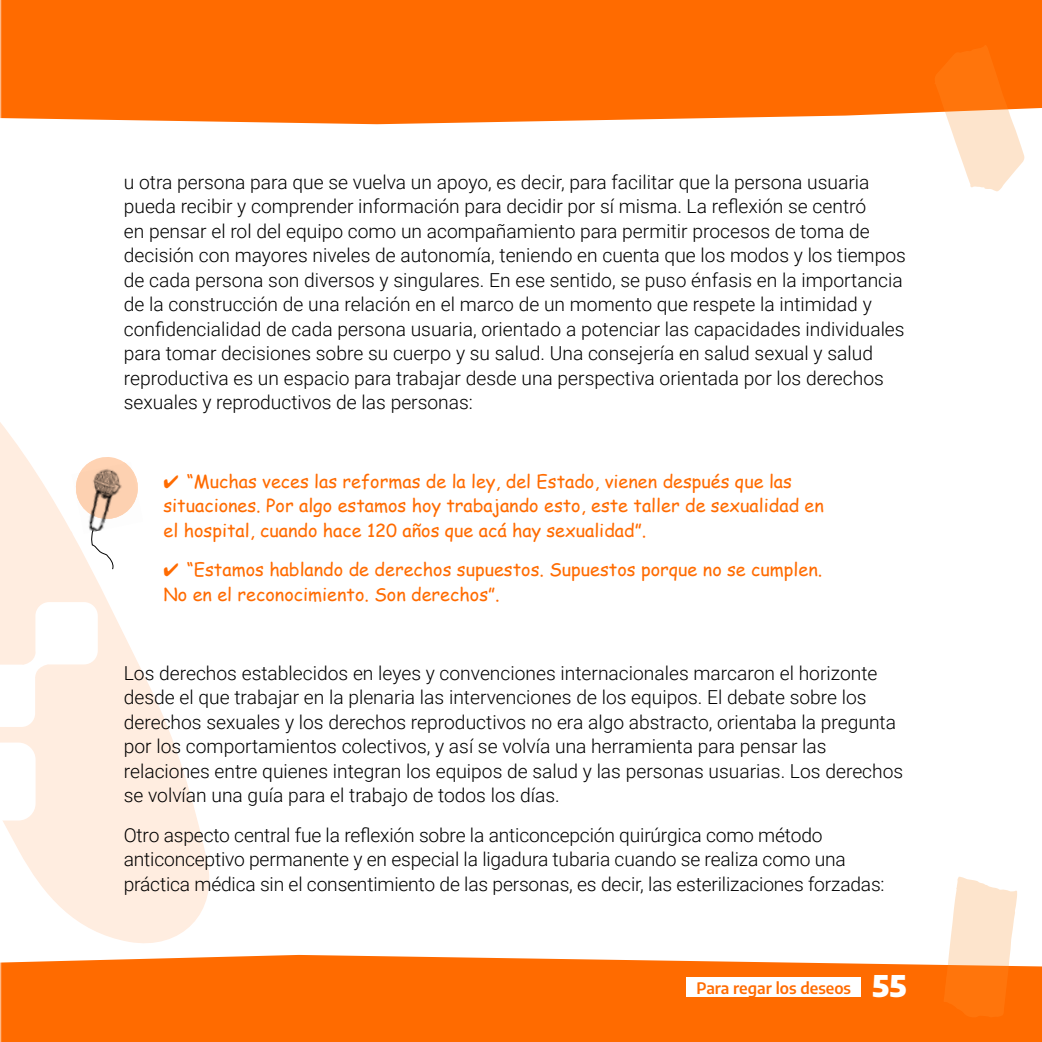
<style>
.page{position:relative;width:1042px;height:1042px;background:#fff}
.page>*{position:absolute;margin:0;border:0;box-sizing:border-box;transform-origin:0 0}
.t1{font:300 19.25px/24.5px "Roboto";color:#000}
.t2{font:18.03px/24.5px "Comic Sans MS";color:#ff6b00}
.t3{font:100 condensed 15.75px "Encode Sans";color:#ff6b00}
.s1{font-size:29.75px;color:#fff}
</style>
<div class="page">
<div style="left:1px;top:0;width:1041px;height:124px;background:#ff6b00"></div>
<div style="left:1px;top:955px;width:1041px;height:87px;background:#ff6b00"></div>
<svg style="left:0;top:0;width:1px;height:118px"></svg>
<svg style="left:0;top:962px;width:1px;height:80px"></svg>
<div style="left:686px;top:977px;width:175px;height:20px;background:#fff"></div>
<svg style="left:934px;top:45px;width:90px;height:146px"></svg>
<svg style="left:943px;top:876px;width:74px;height:142px"></svg>
<svg style="left:0;top:495px;width:209px;height:448px;fill:#ffede0"></svg>
<svg style="left:0;top:602px;width:98px;height:125px"></svg>
<svg style="left:0;top:742px;width:36px;height:156px"></svg>
<img style="left:0;top:422px;width:50px;height:73px">
<svg style="left:90px;top:457px;width:33px;height:5px"></svg>
<img style="left:72px;top:462px;width:71px;height:72px">
<svg style="left:91px;top:529px;width:23px;height:41px"></svg>
<p class="t1" style="left:124px;top:169px;width:783px">u otra persona para que se vuelva un apoyo, es decir, para facilitar que la persona usuaria pueda recibir y comprender información para decidir por sí misma. La reflexión se centró<br>en pensar el rol del equipo como un acompañamiento para permitir procesos de toma de decisión con mayores niveles de autonomía, teniendo en cuenta que los modos y los tiempos de cada persona son diversos y singulares. En ese sentido, se puso énfasis en la importancia de la construcción de una relación en el marco de un momento que respete la intimidad y confidencialidad de cada persona usuaria, orientado a potenciar las capacidades individuales para tomar decisiones sobre su cuerpo y su salud. Una consejería en salud sexual y salud reproductiva es un espacio para trabajar desde una perspectiva orientada por los derechos sexuales y reproductivos de las personas:</p>
<p class="t2" style="left:163px;top:468px;width:662px">✔ “Muchas veces las reformas de la ley, del Estado, vienen después que las situaciones. Por algo estamos hoy trabajando esto, este taller de sexualidad en el hospital, cuando hace 120 años que acá hay sexualidad”.</p>
<p class="t2" style="left:163px;top:557px;width:660px">✔ “Estamos hablando de derechos supuestos. Supuestos porque no se cumplen.<br>No en el reconocimiento. Son derechos”.</p>
<p class="t1" style="left:124px;top:660px;width:781px">Los derechos establecidos en leyes y convenciones internacionales marcaron el horizonte desde el que trabajar en la plenaria las intervenciones de los equipos. El debate sobre los derechos sexuales y los derechos reproductivos no era algo abstracto, orientaba la pregunta por los comportamientos colectivos, y así se volvía una herramienta para pensar las relaciones entre quienes integran los equipos de salud y las personas usuarias. Los derechos se volvían una guía para el trabajo de todos los días.</p>
<p class="t1" style="left:124px;top:822px;width:762px">Otro aspecto central fue la reflexión sobre la anticoncepción quirúrgica como método anticonceptivo permanente y en especial la ligadura tubaria cuando se realiza como una práctica médica sin el consentimiento de las personas, es decir, las esterilizaciones forzadas:</p>
<p class="t3" style="left:696px;top:977px;width:211px">Para regar los deseos <span class="s1">55</span></p>
</div>
